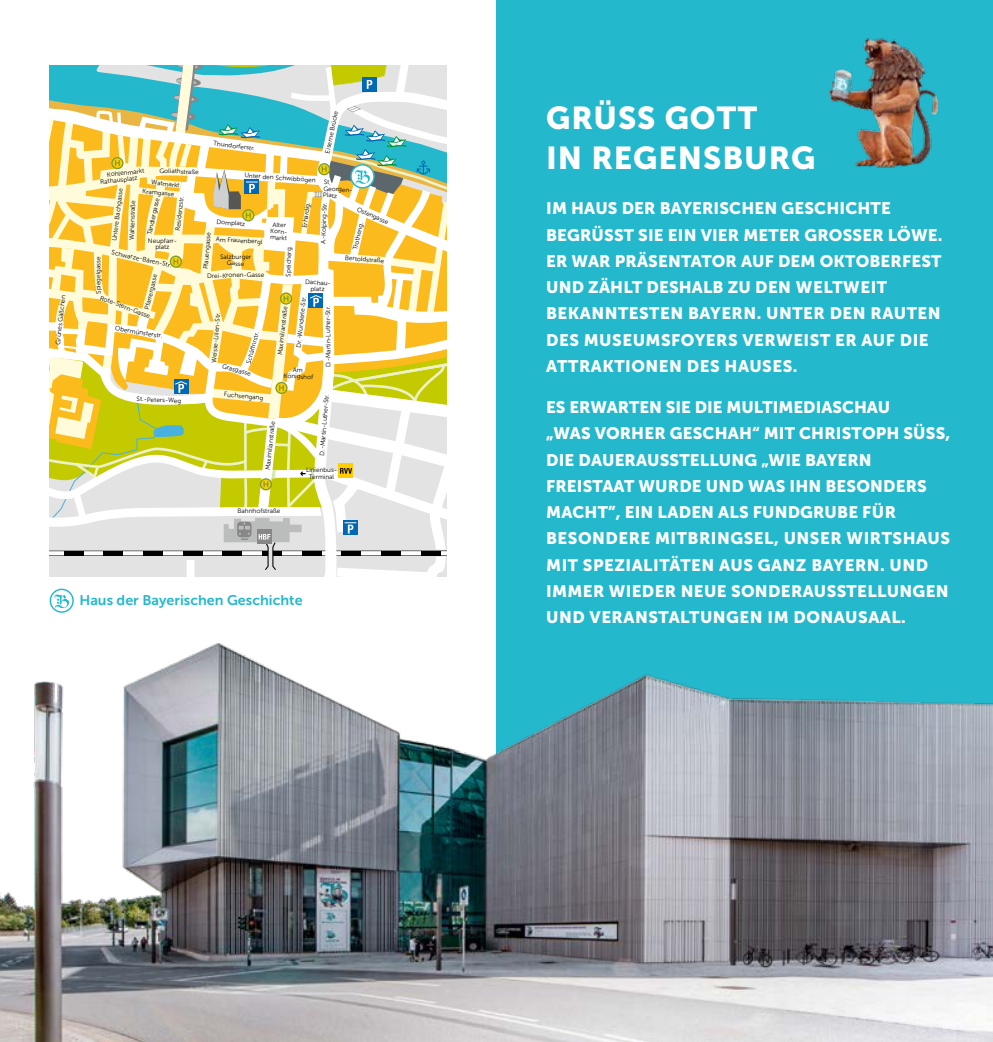
<style>
.page{position:relative;width:993px;height:1042px;background:#fff}
.page>*{position:absolute;margin:0;border:0;box-sizing:border-box;transform-origin:0 0}
.t1{font:31.5px/39.7px "Museo Sans 900";letter-spacing:.03em;color:#fff}
.t2{font:16.62px/26.2px "Museo Sans 900";letter-spacing:.01em;color:#fff}
.t3{font:14px "Museo Sans 700";color:#24b8cd}
.t4{font:6.48px/6.5px "Museo Sans 300";color:#000;text-align:center}
</style>
<div class="page">
<div style="left:496px;top:0;width:496px;height:1042px;background:#24b8cd"></div>
<img style="left:828px;top:38px;width:111px;height:130px">
<img style="left:0;top:643px;width:992px;height:399px">
<svg style="left:50px;top:589px;width:23px;height:23px"></svg>
<div style="left:50px;top:588px;width:24px;height:25px;border:1px solid #24b8cd;border-radius:50%"></div>
<svg style="left:54px;top:594px;width:15px;height:15px"></svg>
<svg style="left:50px;top:65px;width:396px;height:512px"></svg>
<p class="t4" style="left:55px;top:344px;width:51px;rotate:-84deg">G rünes G äßchen</p>
<p class="t4" style="left:214px;top:139px;width:43px;rotate:8deg">Thundorferstr.</p>
<p class="t4" style="left:324px;top:152px;width:45px;rotate:-78deg">Eiserne Brücke</p>
<p class="t4" style="left:159px;top:167px;width:41px;rotate:2deg">G oliathstraße</p>
<p class="t4" style="left:107px;top:171px;width:39px;rotate:-6deg">Kohlenmarkt</p>
<p class="t4" style="left:244px;top:172px;width:73px;rotate:4deg">Unter den Schwibbögen</p>
<p class="t4" style="left:100px;top:179px;width:39px;rotate:-6deg">Rathausplatz</p>
<p class="t4" style="left:324px;top:179px;width:31px;text-align:left;rotate:3deg">St.<br>G eorgen-<br>Platz</p>
<p class="t4" style="left:152px;top:179px;width:30px;rotate:6deg">Watmarkt</p>
<p class="t4" style="left:111px;top:240px;width:54px;rotate:-83deg">Untere Bachgasse</p>
<p class="t4" style="left:143px;top:188px;width:33px;rotate:6deg">Kramgasse</p>
<p class="t4" style="left:175px;top:231px;width:37px;rotate:-84deg">Residenzstr.</p>
<p class="t4" style="left:128px;top:240px;width:41px;rotate:-88deg">Wahle ßar tsn e</p>
<p class="t4" style="left:146px;top:234px;width:39px;rotate:-78deg">Tändlergasse</p>
<p class="t4" style="left:320px;top:244px;width:44px;rotate:-88deg">A.-Kolpin Str.</p>
<p class="t4" style="left:301px;top:227px;width:28px;rotate:-82deg">Erhardig.</p>
<p class="t4" style="left:358px;top:205px;width:36px;rotate:24deg">O stengasse</p>
<p class="t4" style="left:216px;top:219px;width:30px;rotate:3deg">Domplatz</p>
<p class="t4" style="left:271px;top:221px;width:19px;text-align:left;rotate:3deg">Alter<br>Korn&shy;markt</p>
<p class="t4" style="left:352px;top:249px;width:30px;rotate:-77deg">Trotheng.</p>
<p class="t4" style="left:148px;top:237px;width:31px">Neupfarr&shy;platz</p>
<p class="t4" style="left:202px;top:269px;width:38px;rotate:-85deg">Pfauengasse</p>
<p class="t4" style="left:143px;top:309px;width:38px;rotate:-76deg">Pfarrergasse</p>
<p class="t4" style="left:216px;top:236px;width:48px;rotate:3deg">Am Frauenbergl</p>
<p class="t4" style="left:285px;top:276px;width:32px;rotate:-88deg">Speicherg.</p>
<p class="t4" style="left:112px;top:249px;width:63px;rotate:12deg">Schwarze-Bären-Str.</p>
<p class="t4" style="left:220px;top:253px;width:33px;rotate:1deg">Salzburger<br>G asse</p>
<p class="t4" style="left:345px;top:254px;width:41px;rotate:5deg">Bertoldstraße</p>
<p class="t4" style="left:95px;top:294px;width:39px;rotate:-91deg">essagl ege i pS</p>
<p class="t4" style="left:207px;top:272px;width:59px;rotate:-1deg">Drei-Kronen-G asse</p>
<p class="t4" style="left:305px;top:279px;width:27px;rotate:3deg">Dachau&shy;platz</p>
<p class="t4" style="left:101px;top:295px;width:54px;rotate:20deg">Rote-Stern-G asse</p>
<p class="t4" style="left:277px;top:355px;width:51px;rotate:-84deg">Maximilianstraße</p>
<p class="t4" style="left:295px;top:347px;width:53px;rotate:-84deg">Dr.-Wunderle-Str.</p>
<p class="t4" style="left:325px;top:367px;width:63px;rotate:-90deg">D - M -ni t ra ehtuL -r tS . r</p>
<p class="t4" style="left:210px;top:363px;width:53px;rotate:-85deg">Weisse-Lilien-Str.</p>
<p class="t4" style="left:115px;top:325px;width:50px;rotate:9deg">O bermünsterstr.</p>
<p class="t4" style="left:325px;top:363px;width:3px;rotate:-90deg">.</p>
<p class="t4" style="left:223px;top:362px;width:31px;rotate:17deg">G rasgasse</p>
<p class="t4" style="left:284px;top:366px;width:31px;rotate:3deg">Am<br>Königshof</p>
<p class="t4" style="left:137px;top:396px;width:46px;rotate:2deg">St.-Peters-Weg</p>
<p class="t4" style="left:224px;top:391px;width:41px;rotate:5deg">Fuchsengang</p>
<p class="t4" style="left:264px;top:470px;width:51px;rotate:-84deg">Maximilianstraße</p>
<p class="t4" style="left:237px;top:508px;width:44px">Bahnhofstraße</p>
<p class="t4" style="left:318px;top:455px;width:63px;rotate:-85deg">D.-Martin-Luther-Str.</p>
<p class="t4" style="left:306px;top:467px;width:33px">Linienbus-<br>Terminal</p>
<h3 class="t3" style="left:79px;top:592px;width:224px">Haus der Bayerischen Geschichte</h3>
<h1 class="t1" style="left:546px;top:98px;width:270px">GRÜSS GOTT<br>IN REGENSBURG</h1>
<p class="t2" style="left:546px;top:195px;width:397px">IM HAUS DER BAYERISCHEN GESCHICHTE BEGRÜSST SIE EIN VIER METER GROSSER LÖWE.<br>ER WAR PRÄSENTATOR AUF DEM OKTOBERFEST UND ZÄHLT DESHALB ZU DEN WELTWEIT BEKANNTESTEN BAYERN. UNTER DEN RAUTEN DES MUSEUMSFOYERS VERWEIST ER AUF DIE ATTRAKTIONEN DES HAUSES.</p>
<p class="t2" style="left:546px;top:394px;width:405px">ES ERWARTEN SIE DIE MULTIMEDIASCHAU<br>„WAS VORHER GESCHAH“ MIT CHRISTOPH SÜSS, DIE DAUERAUSSTELLUNG „WIE BAYERN FREISTAAT WURDE UND WAS IHN BESONDERS MACHT”, EIN LADEN ALS FUNDGRUBE FÜR BESONDERE MITBRINGSEL, UNSER WIRTSHAUS MIT SPEZIALITÄTEN AUS GANZ BAYERN. UND IMMER WIEDER NEUE SONDERAUSSTELLUNGEN UND VERANSTALTUNGEN IM DONAUSAAL.</p>
</div>
